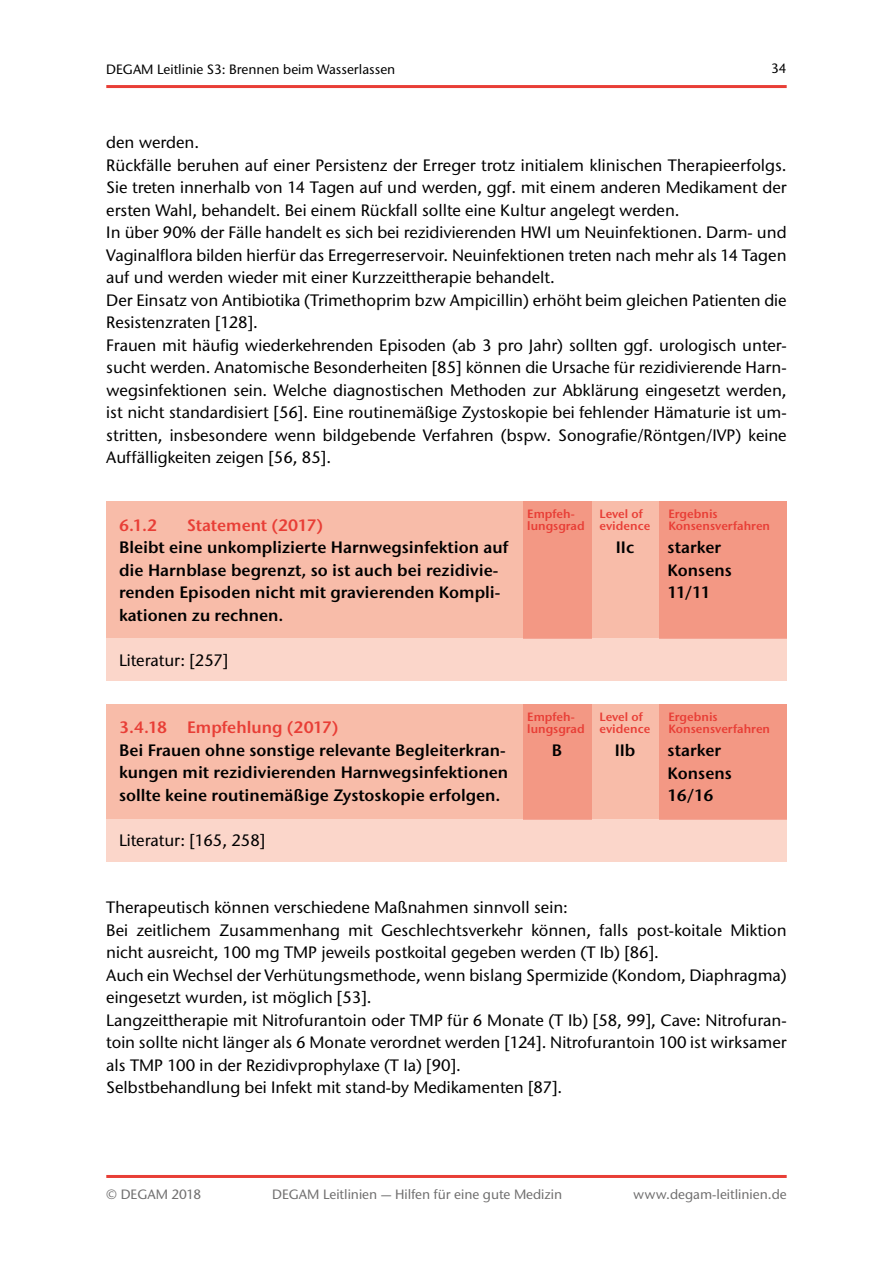
<style>
.page{position:relative;width:893px;height:1263px;background:#fff}
.page>*{position:absolute;margin:0;border:0;box-sizing:border-box;transform-origin:0 0}
.t1{font:500 16.5px/22.5px "Stone Sans ITC Std";color:#000}
.t2{font:600 16.5px/22.5px "Stone Sans ITC Pro";color:#000}
.t3{font:600 16.5px "Stone Sans ITC Pro";color:#e83e36}
.t4{font:500 13.5px "Stone Sans ITC Std";color:#706f6f}
.t5{font:500 13.5px "Stone Sans ITC Std";color:#000}
.t6{font:600 12px/12px "Stone Sans ITC Pro";color:#e83e36}
</style>
<div class="page">
<div style="left:106px;top:501px;width:681px;height:137px;background:#f8bca9"></div>
<div style="left:106px;top:704px;width:681px;height:116px;background:#f8bca9"></div>
<div style="left:106px;top:638px;width:681px;height:43px;background:#fbd6ca"></div>
<div style="left:106px;top:820px;width:681px;height:42px;background:#fbd6ca"></div>
<div style="left:659px;top:501px;width:128px;height:137px;background:#f39884"></div>
<div style="left:659px;top:704px;width:128px;height:116px;background:#f39884"></div>
<div style="left:523px;top:501px;width:68px;height:137px;background:#f39884"></div>
<div style="left:523px;top:704px;width:68px;height:116px;background:#f39884"></div>
<hr style="left:106px;top:85px;width:681px;height:3px;background:#e83e36">
<hr style="left:106px;top:1175px;width:681px;height:3px;background:#e83e36">
<p class="t5" style="left:106px;top:61px;width:291px">DEGAM Leitlinie S3: Brennen beim Wasserlassen</p>
<p class="t5" style="left:771px;top:60px;width:17px">34</p>
<p class="t1" style="left:106px;top:131px;width:682px">den werden.<br>Rückfälle beruhen auf einer Persistenz der Erreger trotz initialem klinischen Therapieerfolgs.<br>Sie treten innerhalb von 14 Tagen auf und werden, ggf. mit einem anderen Medikament der ersten Wahl, behandelt. Bei einem Rückfall sollte eine Kultur angelegt werden.<br>In über 90% der Fälle handelt es sich bei rezidivierenden HWI um Neuinfektionen. Darm- und Vaginalflora bilden hierfür das Erregerreservoir. Neuinfektionen treten nach mehr als 14 Tagen auf und werden wieder mit einer Kurzzeittherapie behandelt.<br>Der Einsatz von Antibiotika (Trimethoprim bzw Ampicillin) erhöht beim gleichen Patienten die Resistenzraten [128].<br>Frauen mit häufig wiederkehrenden Episoden (ab 3 pro Jahr) sollten ggf. urologisch unter&shy;sucht werden. Anatomische Besonderheiten [85] können die Ursache für rezidivierende Harn&shy;wegsinfektionen sein. Welche diagnostischen Methoden zur Abklärung eingesetzt werden, ist nicht standardisiert [56]. Eine routinemäßige Zystoskopie bei fehlender Hämaturie ist um&shy;stritten, insbesondere wenn bildgebende Verfahren (bspw. Sonografie/Röntgen/IVP) keine Auffälligkeiten zeigen [56, 85].</p>
<p class="t3" style="left:119px;top:515px;width:40px">6.1.2</p>
<p class="t3" style="left:187px;top:515px;width:138px">Statement (2017)</p>
<p class="t2" style="left:119px;top:536px;width:391px">Bleibt eine unkomplizierte Harnwegsinfektion auf die Harnblase begrenzt, so ist auch bei rezidivie&shy;renden Episoden nicht mit gravierenden Kompli&shy;kationen zu rechnen.</p>
<p class="t1" style="left:119px;top:649px;width:111px">Literatur: [257]</p>
<p class="t3" style="left:119px;top:717px;width:221px">3.4.18 Empfehlung (2017)</p>
<p class="t2" style="left:119px;top:739px;width:391px">Bei Frauen ohne sonstige relevante Begleiterkran&shy;kungen mit rezidivierenden Harnwegsinfektionen sollte keine routinemäßige Zystoskopie erfolgen.</p>
<p class="t1" style="left:119px;top:829px;width:148px">Literatur: [165, 258]</p>
<p class="t6" style="left:527px;top:507px;width:59px">Empfeh&shy;lungsgrad</p>
<p class="t6" style="left:600px;top:507px;width:52px">Level of evidence</p>
<p class="t6" style="left:668px;top:507px;width:103px">Ergebnis<br>Konsensverfahren</p>
<p class="t2" style="left:616px;top:536px;width:20px">IIc</p>
<p class="t2" style="left:668px;top:536px;width:66px">starker<br>Konsens<br>11/11</p>
<p class="t6" style="left:527px;top:710px;width:59px">Empfeh&shy;lungsgrad</p>
<p class="t6" style="left:600px;top:710px;width:52px">Level of evidence</p>
<p class="t6" style="left:668px;top:710px;width:103px">Ergebnis<br>Konsensverfahren</p>
<p class="t2" style="left:552px;top:739px;width:12px">B</p>
<p class="t2" style="left:615px;top:739px;width:22px">IIb</p>
<p class="t2" style="left:668px;top:739px;width:66px">starker<br>Konsens<br>16/16</p>
<p class="t1" style="left:106px;top:896px;width:682px">Therapeutisch können verschiedene Maßnahmen sinnvoll sein:<br>Bei zeitlichem Zusammenhang mit Geschlechtsverkehr können, falls post-koitale Miktion nicht ausreicht, 100 mg TMP jeweils postkoital gegeben werden (T Ib) [86].<br>Auch ein Wechsel der Verhütungsmethode, wenn bislang Spermizide (Kondom, Diaphragma) eingesetzt wurden, ist möglich [53].<br>Langzeittherapie mit Nitrofurantoin oder TMP für 6 Monate (T Ib) [58, 99], Cave: Nitrofuran&shy;toin sollte nicht länger als 6 Monate verordnet werden [124]. Nitrofurantoin 100 ist wirksamer als TMP 100 in der Rezidivprophylaxe (T Ia) [90].<br>Selbstbehandlung bei Infekt mit stand-by Medikamenten [87].</p>
<p class="t4" style="left:106px;top:1186px;width:97px">© DEGAM 2018</p>
<p class="t4" style="left:272px;top:1186px;width:292px">DEGAM Leitlinien — Hilfen für eine gute Medizin</p>
<p class="t4" style="left:633px;top:1186px;width:155px">www.degam-leitlinien.de</p>
</div>
